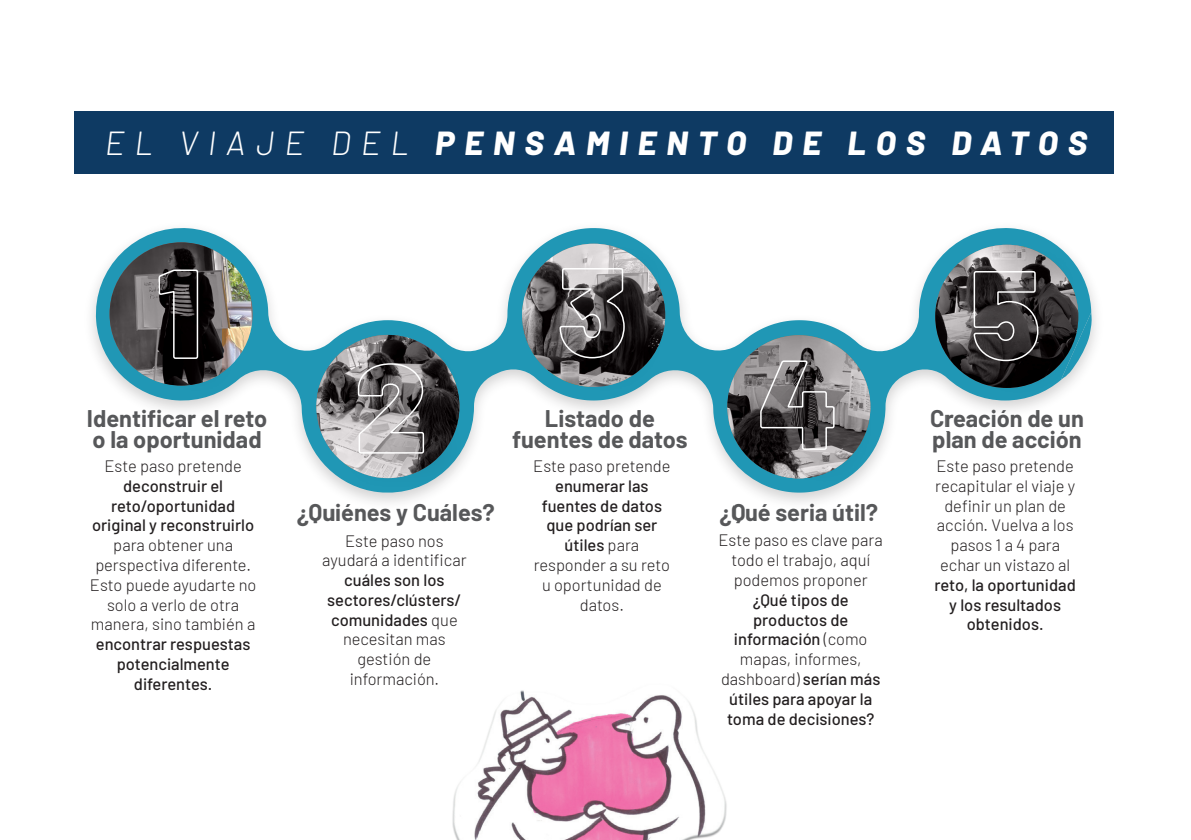
<style>
.page{position:relative;width:1191px;height:840px;background:#fff}
.page>*{position:absolute;margin:0;border:0;box-sizing:border-box;transform-origin:0 0}
.t1{font:italic 800 33.2px "Barlow";letter-spacing:.3em;color:#fff}
.t2{font:700 23.6px/21.2px "Barlow";color:#57585a}
.t3{font:500 16.4px/19.8px "Barlow";color:#231f20;text-align:center}
.t4{font:300 16.4px/19.8px "Barlow";color:#231f20;text-align:center}
.s1{font-weight:300}
</style>
<div class="page">
<img style="left:452px;top:690px;width:275px;height:149px">
<div style="left:74px;top:111px;width:1039px;height:63px;background:#0e3a63"></div>
<svg style="left:92px;top:259px;width:999px;height:223px"></svg>
<svg style="left:110px;top:243px;width:23px;height:142px;background:#567a84"></svg>
<svg style="left:727px;top:335px;width:7px;height:143px"></svg>
<svg style="left:522px;top:252px;width:12px;height:134px;background:#71a5b3"></svg>
<svg style="left:935px;top:251px;width:11px;height:137px;background:#4a808f"></svg>
<svg style="left:316px;top:335px;width:15px;height:143px;background:#719fac"></svg>
<img style="left:133px;top:228px;width:115px;height:202px">
<svg style="left:158px;top:268px;width:41px;height:92px;background:#343132"></svg>
<img style="left:331px;top:316px;width:143px;height:187px">
<svg style="left:357px;top:362px;width:68px;height:92px;background:#908d8e"></svg>
<img style="left:534px;top:228px;width:140px;height:201px">
<svg style="left:559px;top:267px;width:66px;height:92px;background:#696666"></svg>
<img style="left:734px;top:313px;width:151px;height:190px">
<svg style="left:759px;top:359px;width:76px;height:92px;background:#666263"></svg>
<img style="left:946px;top:228px;width:141px;height:203px">
<svg style="left:972px;top:270px;width:67px;height:92px;background:#4e4a4b"></svg>
<h1 class="t1" style="left:105px;top:119px;width:984px"><span class="s1">EL VIAJE DEL</span> PENSAMIENTO DE LOS DATOS</h1>
<h2 class="t2" style="left:87px;top:405px;width:182px">Identificar el reto o la oportunidad</h2>
<p class="t4" style="left:105px;top:455px;width:139px">Este paso pretende</p>
<p class="t3" style="left:92px;top:474px;width:164px">deconstruir el reto/oportunidad original y reconstruirlo</p>
<p class="t4" style="left:90px;top:534px;width:168px">para obtener una perspectiva diferente.<br>Esto puede ayudarte no solo a verlo de otra manera, sino también a</p>
<p class="t3" style="left:96px;top:632px;width:156px">encontrar respuestas potencialmente diferentes.</p>
<h2 class="t2" style="left:297px;top:500px;width:199px">¿Quiénes y Cuáles?</h2>
<p class="t4" style="left:322px;top:529px;width:146px">Este paso nos ayudará a identificar</p>
<p class="t3" style="left:327px;top:568px;width:136px">cuáles son los sectores/clústers/ comunidades <span class="s1">que necesitan mas gestión de información.</span></p>
<h2 class="t2" style="left:512px;top:405px;width:177px;text-align:center">Listado de fuentes de datos</h2>
<p class="t4" style="left:533px;top:455px;width:139px">Este paso pretende</p>
<p class="t3" style="left:534px;top:474px;width:138px">enumerar las fuentes de datos que podrían ser útiles <span class="s1">para responder a su reto u oportunidad de datos.</span></p>
<h2 class="t2" style="left:719px;top:500px;width:160px">¿Qué seria útil?</h2>
<p class="t4" style="left:718px;top:529px;width:166px">Este paso es clave para todo el trabajo, aquí podemos proponer</p>
<p class="t3" style="left:721px;top:588px;width:161px">¿Qué tipos de productos de información <span class="s1">(como mapas, informes, dashboard)</span> serían más útiles para apoyar la toma de decisiones?</p>
<h2 class="t2" style="left:930px;top:405px;width:155px">Creación de un plan de acción</h2>
<p class="t4" style="left:935px;top:455px;width:141px">Este paso pretende recapitular el viaje y definir un plan de acción. Vuelva a los pasos 1 a 4 para echar un vistazo al</p>
<p class="t3" style="left:934px;top:573px;width:143px">reto, la oportunidad y los resultados obtenidos.</p>
</div>
